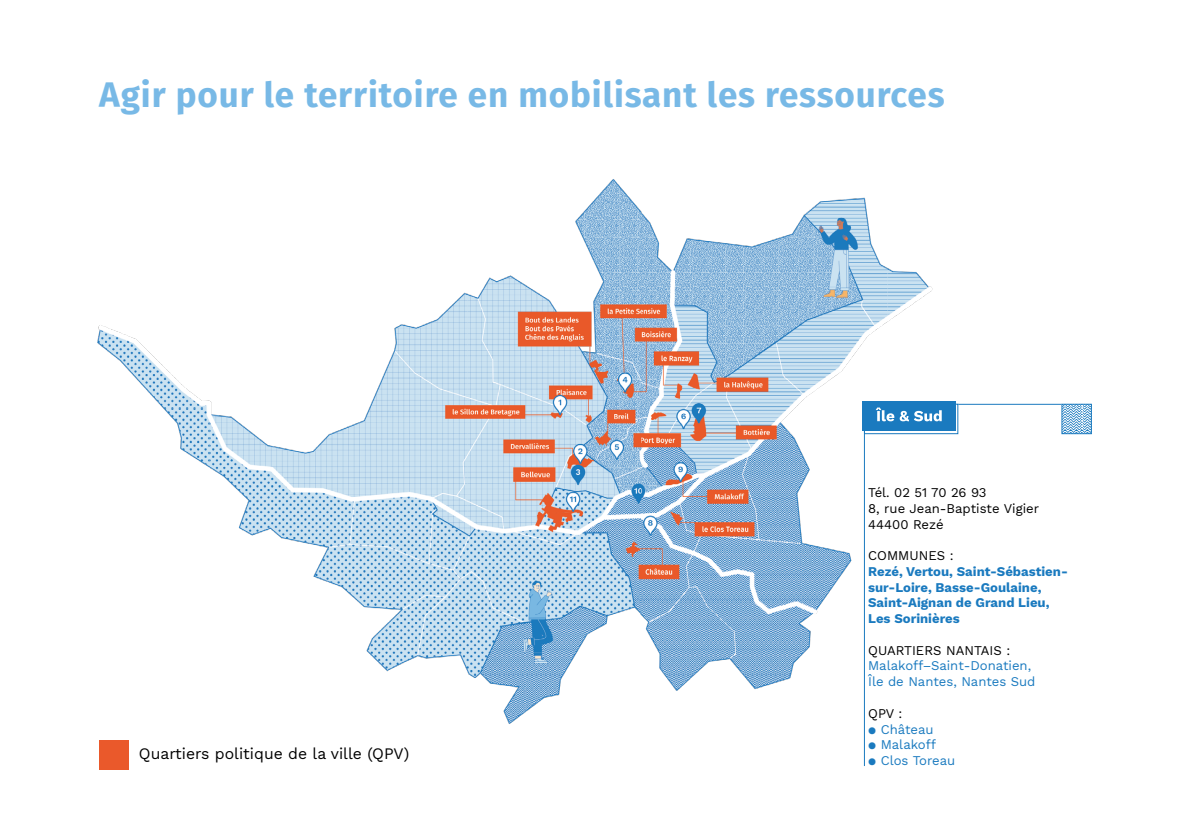
<style>
.page{position:relative;width:1191px;height:819px;background:#fff}
.page>*{position:absolute;margin:0;border:0;box-sizing:border-box;transform-origin:0 0}
.t1{font:700 35px "Fira Sans";letter-spacing:.025em;color:#78b9e6}
.t2{font:15.75px "Work Sans";color:#000}
.t3{font:13.12px/15.8px "Work Sans";color:#1a7abf}
.t4{font:13.12px/15.8px "Work Sans";color:#000}
</style>
<div class="page">
<img style="left:97px;top:179px;width:836px;height:545px">
<div style="left:99px;top:739px;width:30px;height:30px;background:#ea592b"></div>
<div style="left:856px;top:366px;width:271px;height:424px;background:#fff"></div>
<svg style="left:1063px;top:406px;width:26px;height:26px"></svg>
<div style="left:1061px;top:404px;width:30px;height:30px;border:1px solid #1a7abf"></div>
<div style="left:864px;top:404px;width:94px;height:30px;border:1px solid #1a7abf"></div>
<div style="left:862px;top:401px;width:93px;height:29px;background:#1a7abf"></div>
<svg style="left:875px;top:407px;width:66px;height:14px"></svg>
<hr style="left:864px;top:430px;width:1px;height:336px;background:#1a7abf">
<hr style="left:958px;top:404px;width:103px;height:1px;background:#1a7abf">
<div style="left:83px;top:615px;width:270px;height:116px;background:#fff"></div>
<h1 class="t1" style="left:99px;top:65px;width:847px">Agir pour le territoire en mobilisant les ressources</h1>
<p class="t2" style="left:139px;top:742px;width:272px">Quartiers politique de la ville (QPV)</p>
<p class="t4" style="left:868px;top:484px;width:172px">Tél. 02 51 70 26 93<br>8, rue Jean-Baptiste Vigier<br>44400 Rezé</p>
<p class="t4" style="left:868px;top:547px;width:87px">COMMUNES :</p>
<p class="t3" style="left:868px;top:563px;width:201px">Rezé, Vertou, Saint-Sébastien&shy;sur-Loire, Basse-Goulaine,<br>Saint-Aignan de Grand Lieu,<br>Les Sorinières</p>
<p class="t4" style="left:868px;top:641px;width:143px">QUARTIERS NANTAIS :</p>
<p class="t3" style="left:868px;top:657px;width:169px">Malakoff–Saint-Donatien,<br>Île de Nantes, Nantes Sud</p>
<p class="t4" style="left:868px;top:704px;width:36px">QPV :</p>
<p class="t3" style="left:868px;top:720px;width:89px">⚫ Château<br>⚫ Malakoff<br>⚫ Clos Toreau</p>
</div>
